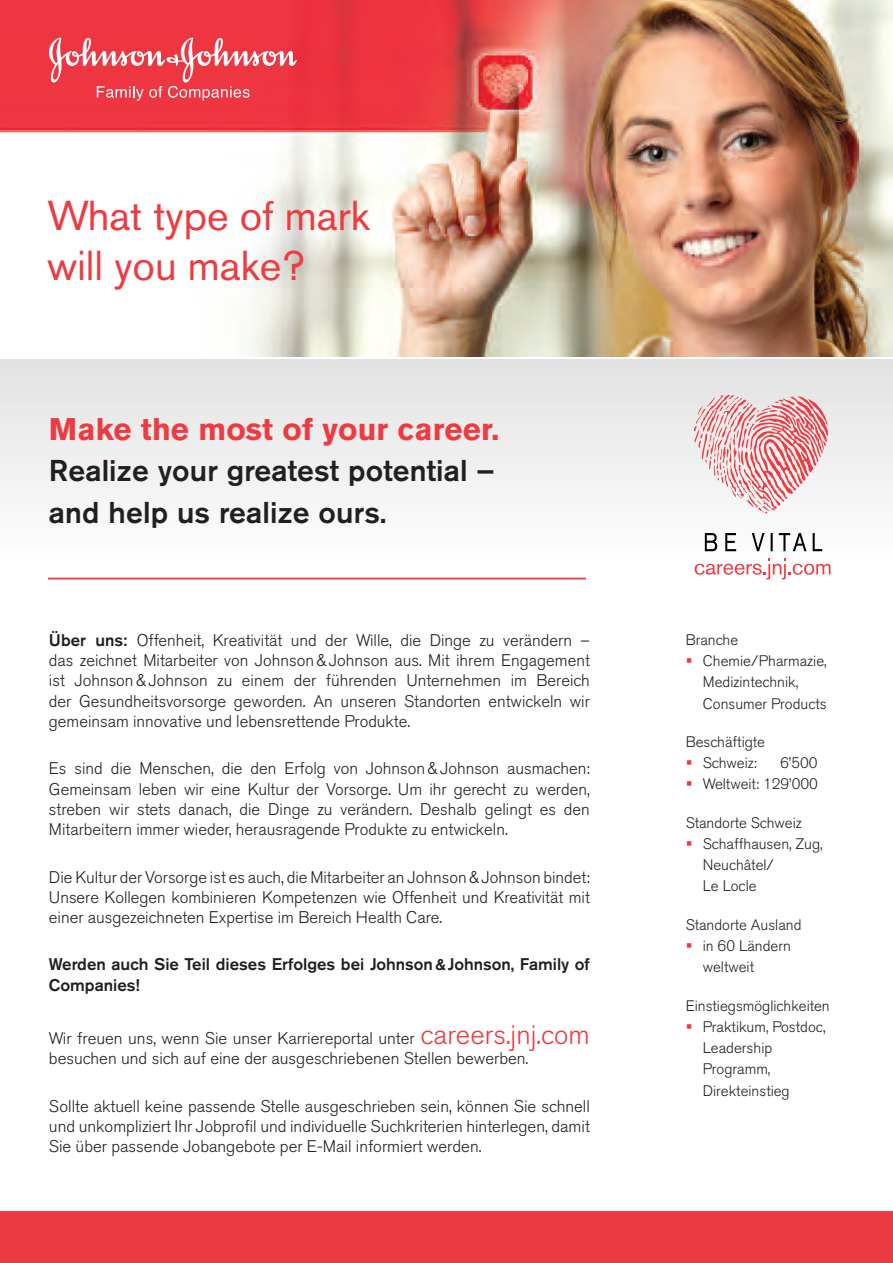
<style>
.page{position:relative;width:893px;height:1263px;background:#fff}
.page>*{position:absolute;margin:0;border:0;box-sizing:border-box;transform-origin:0 0}
.t1{font:41.55px/49.8px "Akzidenz Grotesk BE";color:#ee3a41}
.t2{font:700 31.05px "Akzidenz Grotesk BE";letter-spacing:.005em;color:#ee3a41}
.t3{font:500 29.85px/41.4px "Akzidenz Grotesk BE";letter-spacing:.005em;color:#231f20}
.t4{font:300 16.8px/20.1px "Akzidenz Grotesk BE";color:#231f20;text-align:justify}
.t5{font:500 16.8px/20.1px "Akzidenz Grotesk BE";color:#231f20}
.t6{font:300 15.15px/21.1px "Akzidenz Grotesk BE";color:#231f20}
.s1{font-weight:500}
.s2{font-size:27.6px;color:#ee3a41}
</style>
<div class="page">
<img style="left:0;top:0;width:893px;height:356px">
<div style="left:0;top:359px;width:893px;height:206px;background:linear-gradient(to right,#f0f1f0,#efefef)"></div>
<div style="left:0;top:1211px;width:893px;height:52px;background:#ee3a41"></div>
<hr style="left:48px;top:578px;width:538px;height:1px;background:#ee3a41">
<svg style="left:705px;top:533px;width:12px;height:18px"></svg>
<svg style="left:725px;top:533px;width:11px;height:18px"></svg>
<svg style="left:752px;top:533px;width:12px;height:18px"></svg>
<svg style="left:771px;top:533px;width:2px;height:18px"></svg>
<svg style="left:779px;top:533px;width:27px;height:18px"></svg>
<svg style="left:813px;top:533px;width:9px;height:18px"></svg>
<svg style="left:695px;top:559px;width:135px;height:20px"></svg>
<svg style="left:694px;top:395px;width:134px;height:119px"></svg>
<svg style="left:49px;top:38px;width:248px;height:63px;background:#f05761"></svg>
<h1 class="t1" style="left:47px;top:195px;width:324px">What type of mark will you make?</h1>
<h2 class="t2" style="left:49px;top:417px;width:452px">Make the most of your career.</h2>
<h3 class="t3" style="left:49px;top:452px;width:447px">Realize your greatest potential – and help us realize ours.</h3>
<p class="t4" style="left:49px;top:631px;width:542px"><span class="s1">Über uns:</span> Offenheit, Kreativität und der Wille, die Dinge zu verändern – das zeichnet Mitarbeiter von Johnson &amp; Johnson aus. Mit ihrem Engagement ist Johnson &amp; Johnson zu einem der führenden Unternehmen im Bereich der Gesundheitsvorsorge geworden. An unseren Standorten entwickeln wir gemeinsam innovative und lebensrettende Produkte.</p>
<p class="t4" style="left:49px;top:760px;width:542px">Es sind die Menschen, die den Erfolg von Johnson &amp; Johnson ausmachen:<br>Gemeinsam leben wir eine Kultur der Vorsorge. Um ihr gerecht zu werden, streben wir stets danach, die Dinge zu verändern. Deshalb gelingt es den Mitarbeitern immer wieder, herausragende Produkte zu entwickeln.</p>
<p class="t4" style="left:49px;top:868px;width:542px">Die Kultur der Vorsorge ist es auch, die Mitarbeiter an Johnson &amp; Johnson bindet:<br>Unsere Kollegen kombinieren Kompetenzen wie Offenheit und Kreativität mit einer ausgezeichneten Expertise im Bereich Health Care.</p>
<p class="t5" style="left:49px;top:956px;width:542px">Werden auch Sie Teil dieses Erfolges bei Johnson &amp; Johnson, Family of<br>Companies!</p>
<p class="t4" style="left:49px;top:1029px;width:542px">Wir freuen uns, wenn Sie unser Karriereportal unter <span class="s2">careers.jnj.com </span>besuchen und sich auf eine der ausgeschriebenen Stellen bewerben.</p>
<p class="t4" style="left:49px;top:1097px;width:542px">Sollte aktuell keine passende Stelle ausgeschrieben sein, können Sie schnell und unkompliziert Ihr Jobprofil und individuelle Suchkriterien hinterlegen, damit Sie über passende Jobangebote per E-Mail informiert werden.</p>
<p class="t6" style="left:703px;top:630px;width:125px;text-indent:-17px">Branche<br>Chemie/Pharmazie,<br>Medizintechnik,<br>Consumer Products</p>
<p class="t6" style="left:686px;top:732px;width:81px;text-align:center">Beschäftigte<br>Schweiz:</p>
<p class="t6" style="left:703px;top:753px;width:117px;text-align:right">6’500<br>Weltweit: 129’000</p>
<p class="t6" style="left:703px;top:813px;width:121px;text-indent:-17px">Standorte Schweiz<br>Schaffhausen, Zug,<br>Neuchâtel/<br>Le Locle</p>
<p class="t6" style="left:703px;top:915px;width:100px;text-indent:-17px">Standorte Ausland in 60 Ländern weltweit</p>
<p class="t6" style="left:703px;top:996px;width:128px;text-indent:-17px">Einstiegsmöglichkeiten<br>Praktikum, Postdoc,<br>Leadership<br>Programm,<br>Direkteinstieg</p>
</div>
